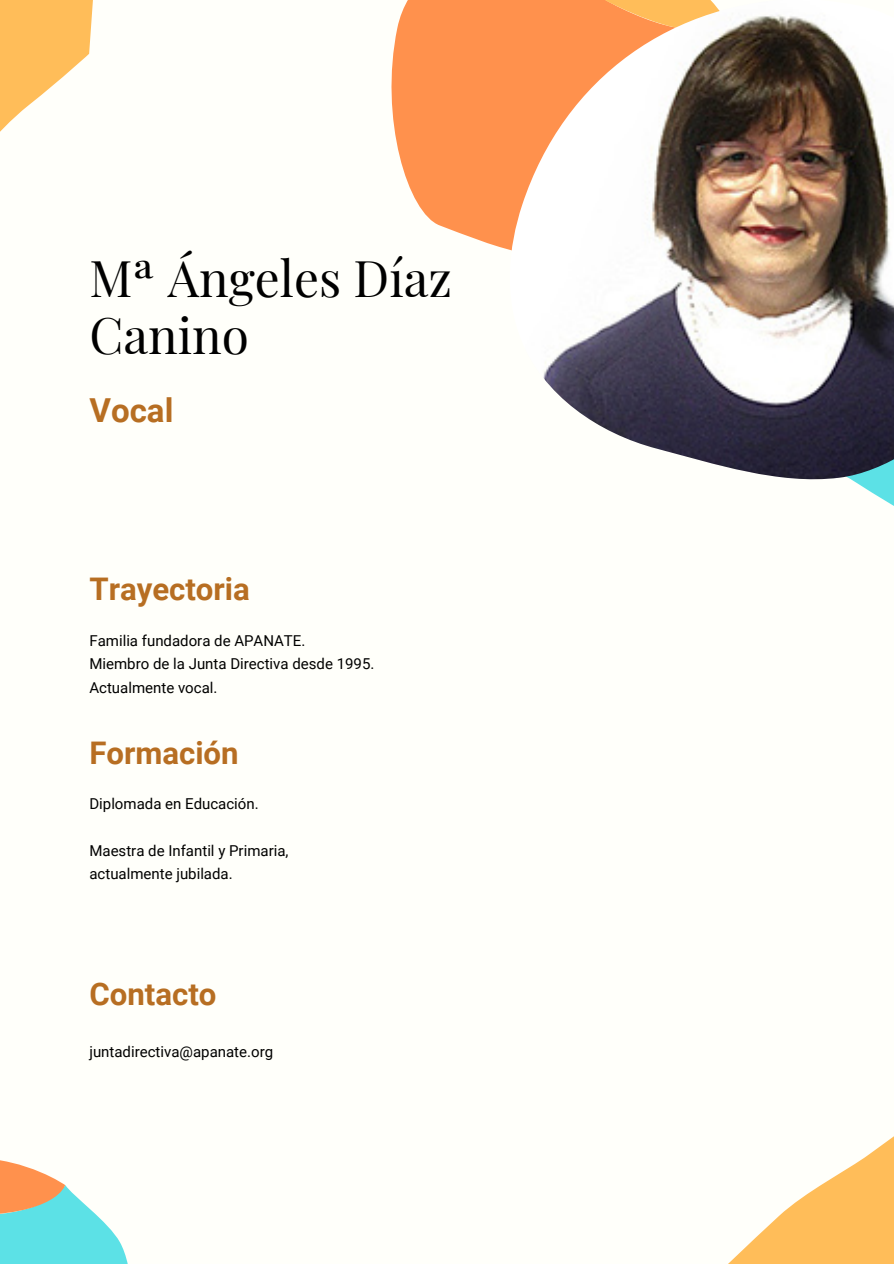
<style>
.page{position:relative;width:894px;height:1264px;background:#fff}
.page>*{position:absolute;margin:0;border:0;box-sizing:border-box;transform-origin:0 0}
.t1{font:49.5px/57.4px "Playfair Display";color:#000}
.t2{font:700 33px "Roboto";color:#b76e22}
.t3{font:700 31.2px "Roboto";color:#b76e22}
.t4{font:15px/23.4px "Roboto";color:#000}
</style>
<div class="page">
<div style="left:0;top:0;width:893px;height:1263px;background:#fffffa"></div>
<svg style="left:391px;top:0;width:118px;height:250px;background:#ffa065"></svg>
<svg style="left:0;top:1160px;width:128px;height:103px"></svg>
<svg style="left:860px;top:485px;width:33px;height:21px"></svg>
<svg style="left:0;top:0;width:93px;height:132px"></svg>
<svg style="left:729px;top:1137px;width:164px;height:126px"></svg>
<img style="left:509px;top:0;width:384px;height:485px">
<p class="t1" style="left:89px;top:247px;width:364px">Mª Ángeles Díaz<br>Canino</p>
<p class="t2" style="left:89px;top:391px;width:85px">Vocal</p>
<p class="t3" style="left:89px;top:571px;width:162px">Trayectoria</p>
<p class="t4" style="left:89px;top:629px;width:217px">Familia fundadora de APANATE.</p>
<p class="t4" style="left:89px;top:652px;width:286px">Miembro de la Junta Directiva desde 1995.</p>
<p class="t4" style="left:89px;top:675px;width:129px">Actualmente vocal.</p>
<p class="t3" style="left:89px;top:734px;width:151px">Formación</p>
<p class="t4" style="left:89px;top:792px;width:171px">Diplomada en Educación.</p>
<p class="t4" style="left:89px;top:838px;width:200px">Maestra de Infantil y Primaria, actualmente jubilada.</p>
<p class="t3" style="left:89px;top:976px;width:128px">Contacto</p>
<p class="t4" style="left:89px;top:1040px;width:185px">juntadirectiva@apanate.org</p>
</div>
